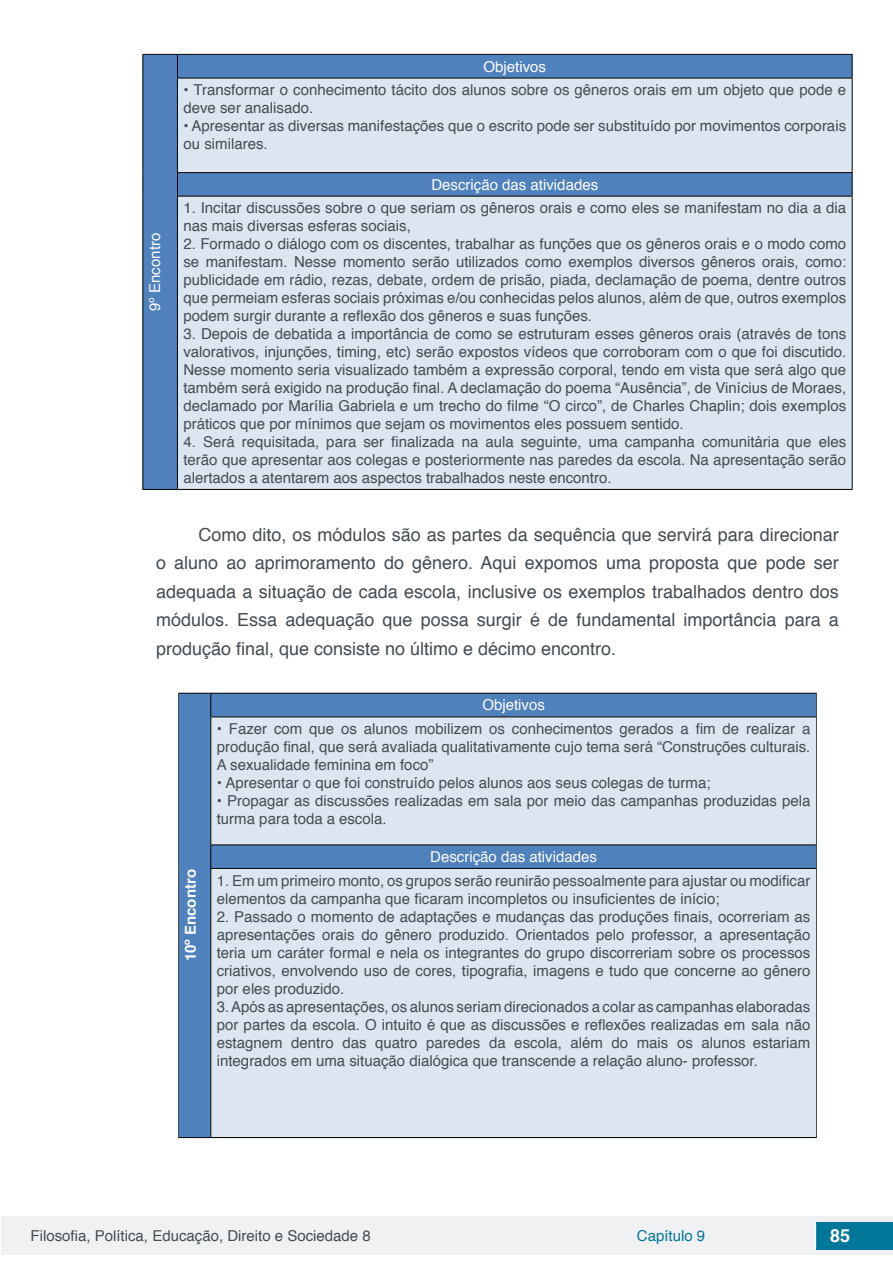
<style>
.page{position:relative;width:893px;height:1263px;background:#fff}
.page>*{position:absolute;margin:0;border:0;box-sizing:border-box;transform-origin:0 0}
.txt{font:18px/28.5px "Helvetica";color:#434c52;text-align:justify}
.t1{font:700 18px "Helvetica";color:#fff}
.tab_txt_txt{font:15px/18px "Helvetica";color:#434c52;text-align:justify}
.tab_txt_txt-2{font:15px "Helvetica";color:#fff}
.tab_txt_txt-3{font:700 15px "Helvetica";color:#fff}
.t2{font:15px "Helvetica";color:#007699}
</style>
<div class="page">
<div style="left:1px;top:1216px;width:891px;height:38px;background:#f0f1f2"></div>
<div style="left:816px;top:1222px;width:77px;height:27px;background:#007699"></div>
<svg style="left:815px;top:1224px;width:1px;height:24px"></svg>
<div style="left:143px;top:55px;width:709px;height:434px;background:#4f81bc"></div>
<div style="left:178px;top:79px;width:674px;height:410px;background:#dce6f0"></div>
<hr style="left:142px;top:54px;width:35px;height:1px;background:#000">
<svg style="left:142px;top:55px;width:1px;height:23px"></svg>
<hr style="left:177px;top:54px;width:675px;height:1px;background:#000">
<svg style="left:177px;top:55px;width:1px;height:23px"></svg>
<svg style="left:852px;top:55px;width:1px;height:23px"></svg>
<hr style="left:142px;top:78px;width:1px;height:95px;background:#000">
<hr style="left:177px;top:78px;width:675px;height:1px;background:#000">
<hr style="left:177px;top:78px;width:1px;height:94px;background:#000">
<hr style="left:852px;top:78px;width:1px;height:94px;background:#000">
<svg style="left:142px;top:173px;width:1px;height:23px"></svg>
<hr style="left:177px;top:172px;width:675px;height:1px;background:#000">
<svg style="left:177px;top:173px;width:1px;height:23px"></svg>
<svg style="left:852px;top:173px;width:1px;height:23px"></svg>
<hr style="left:142px;top:196px;width:1px;height:293px;background:#000">
<hr style="left:177px;top:196px;width:675px;height:1px;background:#000">
<hr style="left:177px;top:197px;width:1px;height:292px;background:#000">
<hr style="left:852px;top:197px;width:1px;height:292px;background:#000">
<hr style="left:142px;top:489px;width:35px;height:1px;background:#000">
<hr style="left:177px;top:489px;width:675px;height:1px;background:#000">
<div style="left:179px;top:694px;width:637px;height:443px;background:#4f81bc"></div>
<div style="left:211px;top:717px;width:605px;height:420px;background:#dce6f0"></div>
<hr style="left:178px;top:693px;width:33px;height:1px;background:#000">
<hr style="left:211px;top:693px;width:606px;height:1px;background:#000">
<svg style="left:210px;top:694px;width:1px;height:22px"></svg>
<hr style="left:210px;top:716px;width:606px;height:1px;background:#000">
<hr style="left:210px;top:717px;width:1px;height:127px;background:#000">
<hr style="left:210px;top:844px;width:606px;height:1px;background:#000">
<svg style="left:210px;top:845px;width:1px;height:23px"></svg>
<hr style="left:210px;top:868px;width:606px;height:1px;background:#000">
<hr style="left:210px;top:869px;width:1px;height:268px;background:#000">
<hr style="left:178px;top:1137px;width:33px;height:1px;background:#000">
<hr style="left:211px;top:1137px;width:606px;height:1px;background:#000">
<svg style="left:178px;top:694px;width:1px;height:23px"></svg>
<hr style="left:178px;top:717px;width:1px;height:128px;background:#434c52">
<svg style="left:178px;top:845px;width:1px;height:23px"></svg>
<hr style="left:178px;top:868px;width:1px;height:269px;background:#434c52">
<svg style="left:816px;top:694px;width:1px;height:23px"></svg>
<hr style="left:816px;top:717px;width:1px;height:128px;background:#434c52">
<svg style="left:816px;top:845px;width:1px;height:23px"></svg>
<hr style="left:816px;top:868px;width:1px;height:269px;background:#434c52">
<p class="tab_txt_txt-2" style="left:143px;top:311px;width:80px;rotate:-90deg">9º Encontro</p>
<p class="tab_txt_txt-2" style="left:484px;top:55px;width:64px">Objetivos</p>
<p class="tab_txt_txt" style="left:183px;top:82px;width:664px">• Transformar o conhecimento tácito dos alunos sobre os gêneros orais em um objeto que pode e deve ser analisado.</p>
<p class="tab_txt_txt" style="left:183px;top:118px;width:664px">• Apresentar as diversas manifestações que o escrito pode ser substituído por movimentos corporais ou similares.</p>
<p class="tab_txt_txt-2" style="left:431px;top:173px;width:168px">Descrição das atividades</p>
<p class="tab_txt_txt" style="left:183px;top:200px;width:664px">1. Incitar discussões sobre o que seriam os gêneros orais e como eles se manifestam no dia a dia nas mais diversas esferas sociais,</p>
<p class="tab_txt_txt" style="left:183px;top:236px;width:664px">2. Formado o diálogo com os discentes, trabalhar as funções que os gêneros orais e o modo como se manifestam. Nesse momento serão utilizados como exemplos diversos gêneros orais, como: publicidade em rádio, rezas, debate, ordem de prisão, piada, declamação de poema, dentre outros que permeiam esferas sociais próximas e/ou conhecidas pelos alunos, além de que, outros exemplos podem surgir durante a reflexão dos gêneros e suas funções.</p>
<p class="tab_txt_txt" style="left:183px;top:326px;width:664px">3. Depois de debatida a importância de como se estruturam esses gêneros orais (através de tons valorativos, injunções, timing, etc) serão expostos vídeos que corroboram com o que foi discutido.<br>Nesse momento seria visualizado também a expressão corporal, tendo em vista que será algo que também será exigido na produção final. A declamação do poema “Ausência”, de Vinícius de Moraes, declamado por Marília Gabriela e um trecho do filme “O circo”, de Charles Chaplin; dois exemplos práticos que por mínimos que sejam os movimentos eles possuem sentido.</p>
<p class="tab_txt_txt" style="left:183px;top:434px;width:664px">4. Será requisitada, para ser finalizada na aula seguinte, uma campanha comunitária que eles terão que apresentar aos colegas e posteriormente nas paredes da escola. Na apresentação serão alertados a atentarem aos aspectos trabalhados neste encontro.</p>
<p class="txt" style="left:156px;top:521px;width:684px;text-indent:43px">Como dito, os módulos são as partes da sequência que servirá para direcionar o aluno ao aprimoramento do gênero. Aqui expomos uma proposta que pode ser adequada a situação de cada escola, inclusive os exemplos trabalhados dentro dos módulos. Essa adequação que possa surgir é de fundamental importância para a produção final, que consiste no último e décimo encontro.</p>
<p class="tab_txt_txt-3" style="left:178px;top:961px;width:94px;rotate:-90deg">10º Encontro</p>
<p class="tab_txt_txt-2" style="left:482px;top:694px;width:64px">Objetivos</p>
<p class="tab_txt_txt" style="left:217px;top:720px;width:595px">• Fazer com que os alunos mobilizem os conhecimentos gerados a fim de realizar a produção final, que será avaliada qualitativamente cujo tema será “Construções culturais.<br>A sexualidade feminina em foco”</p>
<p class="tab_txt_txt" style="left:217px;top:774px;width:495px">• Apresentar o que foi construído pelos alunos aos seus colegas de turma;</p>
<p class="tab_txt_txt" style="left:217px;top:792px;width:595px">• Propagar as discussões realizadas em sala por meio das campanhas produzidas pela turma para toda a escola.</p>
<p class="tab_txt_txt-2" style="left:430px;top:845px;width:168px">Descrição das atividades</p>
<p class="tab_txt_txt" style="left:217px;top:872px;width:595px">1. Em um primeiro monto, os grupos serão reunirão pessoalmente para ajustar ou modificar elementos da campanha que ficaram incompletos ou insuficientes de início;</p>
<p class="tab_txt_txt" style="left:217px;top:908px;width:595px">2. Passado o momento de adaptações e mudanças das produções finais, ocorreriam as apresentações orais do gênero produzido. Orientados pelo professor, a apresentação teria um caráter formal e nela os integrantes do grupo discorreriam sobre os processos criativos, envolvendo uso de cores, tipografia, imagens e tudo que concerne ao gênero por eles produzido.</p>
<p class="tab_txt_txt" style="left:217px;top:998px;width:595px">3. Após as apresentações, os alunos seriam direcionados a colar as campanhas elaboradas por partes da escola. O intuito é que as discussões e reflexões realizadas em sala não estagnem dentro das quatro paredes da escola, além do mais os alunos estariam integrados em uma situação dialógica que transcende a relação aluno- professor.</p>
<p class="tab_txt_txt" style="left:31px;top:1227px;width:342px">Filosofia, Política, Educação, Direito e Sociedade 8</p>
<p class="t2" style="left:637px;top:1224px;width:70px">Capítulo 9</p>
<p class="t1" style="left:830px;top:1221px;width:22px">85</p>
</div>
